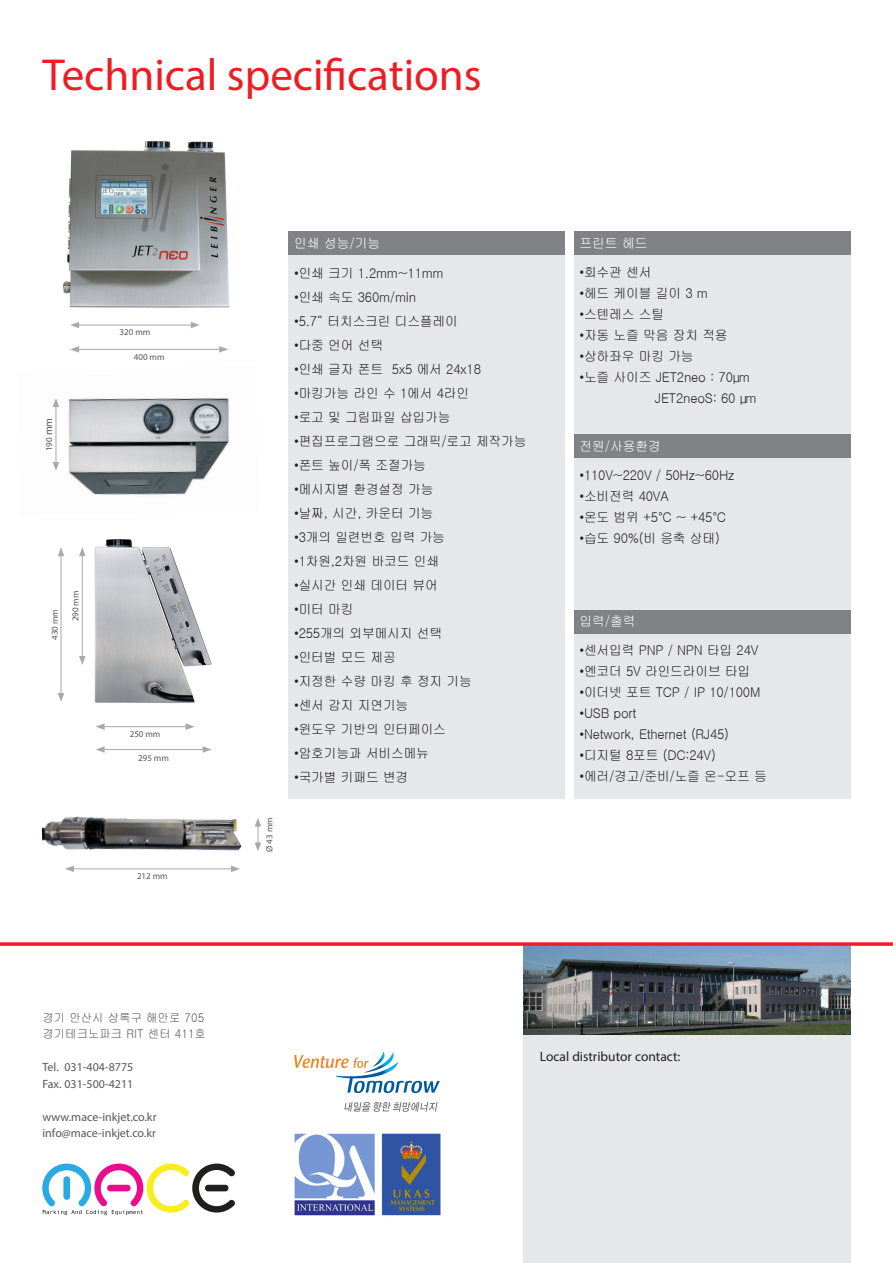
<style>
.page{position:relative;width:893px;height:1263px;background:#fff}
.page>*{position:absolute;margin:0;border:0;box-sizing:border-box;transform-origin:0 0}
.t1{font:45px "Myriad Pro";color:#ee1d23}
.t2{font:13.5px "Gulim";letter-spacing:-.02em;color:#231f20;scale:.95 1}
.t3{font:13.5px "Myriad Pro";color:#231f20}
.t4{font:13.5px "Gulim";letter-spacing:-.01em;color:#fff;scale:.95 1}
.t5{font:12px "Myriad Pro";color:#57585a}
.t6{font:12px "Gulim";color:#57585a;scale:.95 1}
.t7{font:9px "Myriad Pro";color:#57585a}
.s1{font-size:10.5px}
</style>
<div class="page">
<div style="left:523px;top:1025px;width:327px;height:238px;background:#e6e7e9"></div>
<img style="left:523px;top:945px;width:327px;height:90px">
<hr style="left:0;top:942px;width:893px;height:3px;background:#ee1d23">
<img style="left:63px;top:141px;width:167px;height:167px">
<img style="left:52px;top:397px;width:177px;height:98px">
<img style="left:58px;top:539px;width:154px;height:164px">
<img style="left:41px;top:816px;width:201px;height:35px">
<svg style="left:42px;top:1163px;width:193px;height:52px"></svg>
<div style="left:574px;top:252px;width:276px;height:547px;background:#e6e7e9"></div>
<div style="left:289px;top:250px;width:276px;height:549px;background:#e6e7e9"></div>
<div style="left:574px;top:610px;width:276px;height:23px;background:#808285"></div>
<hr style="left:77px;top:349px;width:145px;height:1px;background:#a8a9ad">
<svg style="left:70px;top:346px;width:9px;height:7px"></svg>
<svg style="left:219px;top:346px;width:9px;height:7px"></svg>
<hr style="left:82px;top:554px;width:1px;height:104px;background:#a8a9ad">
<svg style="left:79px;top:547px;width:7px;height:9px"></svg>
<svg style="left:79px;top:656px;width:7px;height:9px"></svg>
<hr style="left:61px;top:554px;width:1px;height:141px;background:#a8a9ad">
<svg style="left:58px;top:547px;width:6px;height:9px"></svg>
<svg style="left:58px;top:693px;width:6px;height:9px"></svg>
<hr style="left:102px;top:726px;width:86px;height:1px;background:#a8a9ad">
<svg style="left:96px;top:723px;width:9px;height:7px"></svg>
<svg style="left:186px;top:723px;width:8px;height:7px"></svg>
<hr style="left:102px;top:749px;width:103px;height:1px;background:#a8a9ad">
<svg style="left:96px;top:746px;width:9px;height:7px"></svg>
<svg style="left:203px;top:746px;width:8px;height:7px"></svg>
<hr style="left:56px;top:405px;width:1px;height:59px;background:#a8a9ad">
<svg style="left:53px;top:398px;width:6px;height:9px"></svg>
<svg style="left:53px;top:462px;width:6px;height:9px"></svg>
<hr style="left:77px;top:325px;width:116px;height:1px;background:#a8a9ad">
<svg style="left:70px;top:322px;width:9px;height:6px"></svg>
<svg style="left:191px;top:322px;width:9px;height:6px"></svg>
<hr style="left:71px;top:868px;width:162px;height:1px;background:#a8a9ad">
<svg style="left:65px;top:865px;width:9px;height:7px"></svg>
<svg style="left:231px;top:865px;width:9px;height:7px"></svg>
<svg style="left:255px;top:818px;width:6px;height:33px"></svg>
<div style="left:574px;top:435px;width:276px;height:23px;background:#808285"></div>
<div style="left:574px;top:231px;width:276px;height:23px;background:#808285"></div>
<div style="left:289px;top:231px;width:276px;height:23px;background:#808285"></div>
<svg style="left:294px;top:1051px;width:146px;height:42px"></svg>
<svg style="left:344px;top:1102px;width:93px;height:10px"></svg>
<img style="left:294px;top:1133px;width:146px;height:83px">
<p class="t1" style="left:43px;top:47px;width:441px">Technical specifications</p>
<p class="t7" style="left:44px;top:451px;width:35px;rotate:-90deg">190 <span class="s1">mm</span></p>
<p class="t7" style="left:120px;top:326px;width:32px">320 mm</p>
<p class="t7" style="left:134px;top:351px;width:32px">400 mm</p>
<p class="t7" style="left:49px;top:640px;width:32px;rotate:-90deg">430 mm</p>
<p class="t7" style="left:70px;top:621px;width:32px;rotate:-90deg">290 mm</p>
<p class="t7" style="left:130px;top:728px;width:32px">250 mm</p>
<p class="t7" style="left:138px;top:752px;width:32px">295 mm</p>
<p class="t7" style="left:137px;top:871px;width:32px">212 mm</p>
<p class="t6" style="left:43px;top:1011px;width:172px">경기 안산시 상록구 해안로 705</p>
<p class="t6" style="left:43px;top:1028px;width:174px">경기테크노파크 RIT 센터 411호</p>
<p class="t5" style="left:43px;top:1060px;width:92px">Tel. 031-404-8775</p>
<p class="t5" style="left:43px;top:1076px;width:92px">Fax. 031-500-4211</p>
<p class="t5" style="left:43px;top:1109px;width:116px">www.mace-inkjet.co.kr</p>
<p class="t5" style="left:43px;top:1126px;width:115px">info@mace-inkjet.co.kr</p>
<p class="t7" style="left:264px;top:852px;width:36px;rotate:-90deg">Ø 43 mm</p>
<p class="t4" style="left:294px;top:236px;width:92px">인쇄 성능/기능</p>
<p class="t4" style="left:579px;top:236px;width:73px">프린트 헤드</p>
<p class="t2" style="left:294px;top:267px;width:159px">•인쇄 크기 1.2mm~11mm</p>
<p class="t2" style="left:294px;top:291px;width:130px">•인쇄 속도 360m/min</p>
<p class="t2" style="left:294px;top:315px;width:174px">•5.7“ 터치스크린 디스플레이</p>
<p class="t2" style="left:294px;top:339px;width:95px">•다중 언어 선택</p>
<p class="t2" style="left:294px;top:363px;width:198px">•인쇄 글자 폰트 5x5 에서 24x18</p>
<p class="t2" style="left:294px;top:387px;width:186px">•마킹가능 라인 수 1에서 4라인</p>
<p class="t2" style="left:294px;top:411px;width:166px">•로고 및 그림파일 삽입가능</p>
<p class="t2" style="left:294px;top:435px;width:246px">•편집프로그램으로 그래픽/로고 제작가능</p>
<p class="t2" style="left:294px;top:459px;width:140px">•폰트 높이/폭 조절가능</p>
<p class="t2" style="left:294px;top:483px;width:148px">•메시지별 환경설정 가능</p>
<p class="t2" style="left:294px;top:507px;width:148px">•날짜, 시간, 카운터 기능</p>
<p class="t2" style="left:294px;top:531px;width:160px">•3개의 일련번호 입력 가능</p>
<p class="t2" style="left:294px;top:555px;width:154px">•1차원,2차원 바코드 인쇄</p>
<p class="t2" style="left:294px;top:579px;width:153px">•실시간 인쇄 데이터 뷰어</p>
<p class="t2" style="left:294px;top:603px;width:64px">•미터 마킹</p>
<p class="t2" style="left:294px;top:627px;width:157px">•255개의 외부메시지 선택</p>
<p class="t2" style="left:294px;top:651px;width:109px">•인터벌 모드 제공</p>
<p class="t2" style="left:294px;top:675px;width:189px">•지정한 수량 마킹 후 정지 기능</p>
<p class="t2" style="left:294px;top:699px;width:122px">•센서 감지 지연기능</p>
<p class="t2" style="left:294px;top:723px;width:161px">•윈도우 기반의 인터페이스</p>
<p class="t2" style="left:294px;top:747px;width:144px">•암호기능과 서비스메뉴</p>
<p class="t2" style="left:294px;top:771px;width:122px">•국가별 키패드 변경</p>
<p class="t2" style="left:579px;top:265px;width:77px">•회수관 센서</p>
<p class="t2" style="left:579px;top:286px;width:137px">•헤드 케이블 길이 3 m</p>
<p class="t2" style="left:579px;top:307px;width:91px">•스텐레스 스틸</p>
<p class="t2" style="left:579px;top:328px;width:158px">•자동 노즐 막음 장치 적용</p>
<p class="t2" style="left:579px;top:349px;width:122px">•상하좌우 마킹 가능</p>
<p class="t2" style="left:579px;top:370px;width:181px">•노즐 사이즈 JET2neo : 70µm</p>
<p class="t2" style="left:655px;top:391px;width:109px">JET2neoS: 60 µm</p>
<p class="t4" style="left:579px;top:439px;width:87px">전원/사용환경</p>
<p class="t2" style="left:579px;top:468px;width:165px">•110V~220V / 50Hz~60Hz</p>
<p class="t2" style="left:579px;top:489px;width:95px">•소비전력 40VA</p>
<p class="t2" style="left:579px;top:510px;width:156px">•온도 범위 +5°C ~ +45°C</p>
<p class="t2" style="left:579px;top:531px;width:149px">•습도 90%(비 응축 상태)</p>
<p class="t4" style="left:579px;top:615px;width:61px">입력/출력</p>
<p class="t2" style="left:579px;top:643px;width:190px">•센서입력 PNP / NPN 타입 24V</p>
<p class="t2" style="left:579px;top:664px;width:181px">•엔코더 5V 라인드라이브 타입</p>
<p class="t2" style="left:579px;top:685px;width:192px">•이더넷 포트 TCP / IP 10/100M</p>
<p class="t2" style="left:579px;top:706px;width:62px">•USB port</p>
<p class="t2" style="left:579px;top:727px;width:159px">•Network, Ethernet (RJ45)</p>
<p class="t2" style="left:579px;top:748px;width:145px">•디지털 8포트 (DC:24V)</p>
<p class="t2" style="left:579px;top:769px;width:199px">•에러/경고/준비/노즐 온-오프 등</p>
<p class="t3" style="left:540px;top:1048px;width:142px">Local distributor contact:</p>
</div>
